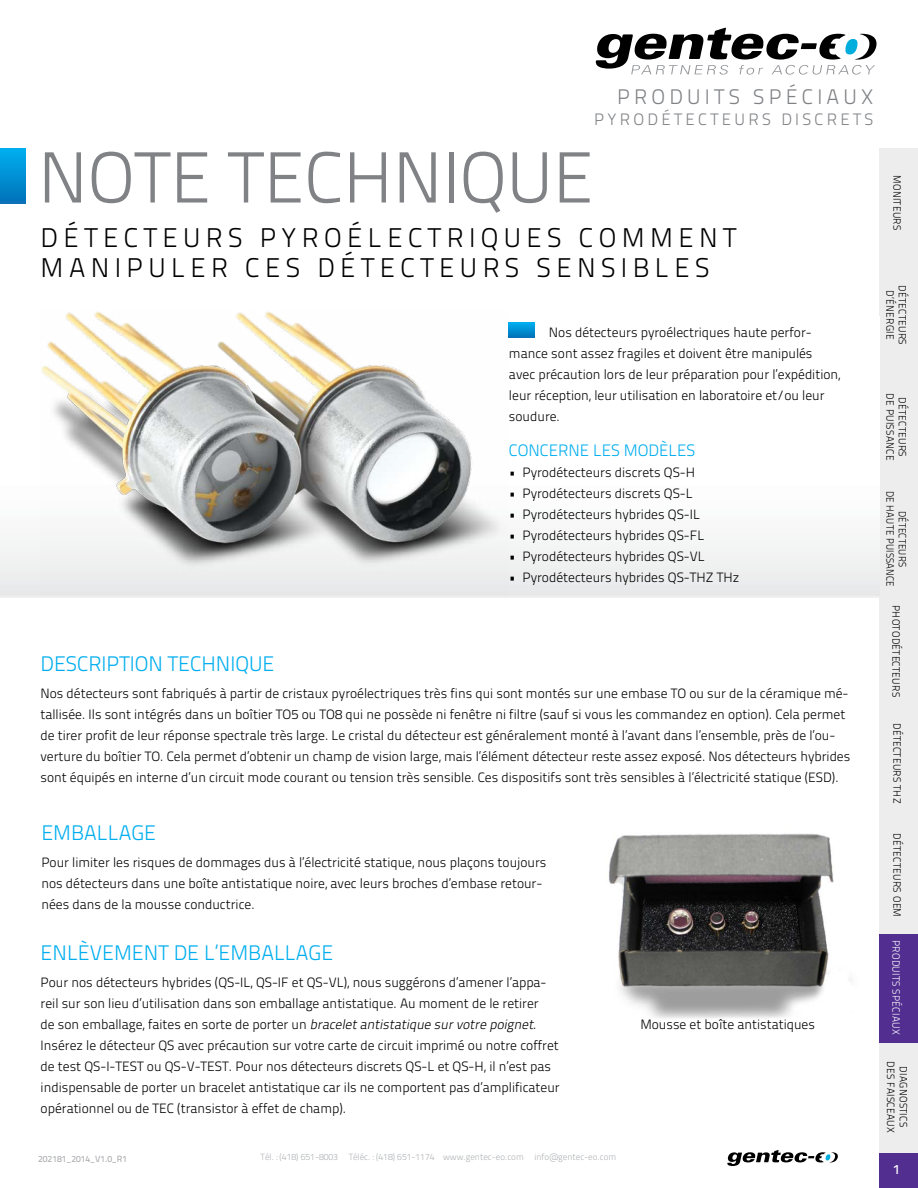
<style>
.page{position:relative;width:918px;height:1188px;background:#fff}
.page>*{position:absolute;margin:0;border:0;box-sizing:border-box;transform-origin:0 0}
.t1{font:72px "Titillium Text 22 L 250 wt";color:#808285}
.t2{font:27px/30px "Titillium Text 22 L 250 wt";letter-spacing:.2em;color:#000}
.t3{font:21px "Titillium Text 22 L 250 wt";color:#00aeef}
.t4{font:21px "Titillium Text 22 L 250 wt";letter-spacing:.2em;color:#808285}
.t5{font:16.5px "Titillium Text 22 L 250 wt";letter-spacing:.2em;color:#808285}
.t6{font:16.5px "Titillium Text 22 L 250 wt";color:#00aeef}
.t7{font:13.5px/21px "Titillium Text 22 L 250 wt";color:#000}
.t8{font:13.5px "Titillium Text 22 L 600 wt";color:#fff}
.t9{font:10.5px/12.6px "Titillium Text 22 L 250 wt";letter-spacing:.03em;color:#000;text-align:center;scale:.95 1}
.t10{font:10.5px/12.6px "Titillium Text 22 L 250 wt";letter-spacing:.03em;color:#000;text-align:center;scale:.9 1}
.t11{font:10.5px "Titillium Text 22 L 250 wt";letter-spacing:.03em;color:#fff;scale:.95 1}
.t12{font:9px "Titillium Text 22 L 250 wt";color:#afb1b4}
.t13{font:9px "Titillium Text 22 L 600 wt";color:#afb1b4}
.s1{font-style:italic}
</style>
<div class="page">
<div style="left:879px;top:148px;width:39px;height:1040px;background:#ededee"></div>
<div style="left:879px;top:934px;width:39px;height:108px;background:#522e91"></div>
<div style="left:879px;top:1153px;width:39px;height:35px;background:#522e91"></div>
<svg style="left:596px;top:28px;width:281px;height:47px"></svg>
<svg style="left:727px;top:1150px;width:111px;height:16px"></svg>
<div style="left:0;top:149px;width:26px;height:54px;background:linear-gradient(to bottom,#00afef,#0273ba)"></div>
<svg style="left:509px;top:322px;width:25px;height:15px"></svg>
<img style="left:41px;top:311px;width:468px;height:286px">
<img style="left:608px;top:833px;width:243px;height:185px">
<h3 class="t4" style="left:617px;top:81px;width:258px">PRODUITS SPÉCIAUX</h3>
<p class="t5" style="left:594px;top:107px;width:281px">PYRODÉTECTEURS DISCRETS</p>
<h1 class="t1" style="left:38px;top:125px;width:557px">NOTE TECHNIQUE</h1>
<h2 class="t2" style="left:41px;top:221px;width:697px">DÉTECTEURS PYROÉLECTRIQUES COMMENT<br>MANIPULER CES DÉTECTEURS SENSIBLES</h2>
<p class="t7" style="left:509px;top:321px;width:333px;text-indent:40px">Nos détecteurs pyroélectriques haute perfor&shy;mance sont assez fragiles et doivent être manipulés avec précaution lors de leur préparation pour l’expédition, leur réception, leur utilisation en laboratoire et/ou leur soudure.</p>
<p class="t6" style="left:509px;top:438px;width:188px">CONCERNE LES MODÈLES</p>
<p class="t7" style="left:509px;top:461px;width:188px">• Pyrodétecteurs discrets QS-H</p>
<p class="t7" style="left:509px;top:482px;width:185px">• Pyrodétecteurs discrets QS-L</p>
<p class="t7" style="left:509px;top:503px;width:193px">• Pyrodétecteurs hybrides QS-IL</p>
<p class="t7" style="left:509px;top:524px;width:197px">• Pyrodétecteurs hybrides QS-FL</p>
<p class="t7" style="left:509px;top:545px;width:197px">• Pyrodétecteurs hybrides QS-VL</p>
<p class="t7" style="left:509px;top:566px;width:232px">• Pyrodétecteurs hybrides QS-THZ THz</p>
<h3 class="t3" style="left:40px;top:649px;width:236px">DESCRIPTION TECHNIQUE</h3>
<p class="t7" style="left:40px;top:682px;width:811px">Nos détecteurs sont fabriqués à partir de cristaux pyroélectriques très fins qui sont montés sur une embase TO ou sur de la céramique mé&shy;tallisée. Ils sont intégrés dans un boîtier TO5 ou TO8 qui ne possède ni fenêtre ni filtre (sauf si vous les commandez en option). Cela permet de tirer profit de leur réponse spectrale très large. Le cristal du détecteur est généralement monté à l’avant dans l’ensemble, près de l’ou&shy;verture du boîtier TO. Cela permet d’obtenir un champ de vision large, mais l’élément détecteur reste assez exposé. Nos détecteurs hybrides sont équipés en interne d’un circuit mode courant ou tension très sensible. Ces dispositifs sont très sensibles à l’électricité statique (ESD).</p>
<h3 class="t3" style="left:41px;top:817px;width:116px">EMBALLAGE</h3>
<p class="t7" style="left:41px;top:851px;width:507px">Pour limiter les risques de dommages dus à l’électricité statique, nous plaçons toujours nos détecteurs dans une boîte antistatique noire, avec leurs broches d’embase retour&shy;nées dans de la mousse conductrice.</p>
<h3 class="t3" style="left:41px;top:937px;width:294px">ENLÈVEMENT DE L’EMBALLAGE</h3>
<p class="t7" style="left:41px;top:971px;width:521px">Pour nos détecteurs hybrides (QS-IL, QS-IF et QS-VL), nous suggérons d’amener l’appa&shy;reil sur son lieu d’utilisation dans son emballage antistatique. Au moment de le retirer<br>d e s o n e m b a l l age, fa i te s e n s o rte d e p o rte r u n <span class="s1">braceletantistatique survotre poignet</span>.<br>Insérez le détecteur QS avec précaution sur votre carte de circuit imprimé ou notre coffret de test QS-I-TEST ou QS-V-TEST. Pour nos détecteurs discrets QS-L et QS-H, il n’est pas indispensable de porter un bracelet antistatique car ils ne comportent pas d’amplificateur opérationnel ou de TEC (transistor à effet de champ).</p>
<p class="t13" style="left:38px;top:1152px;width:91px">202181_2014_V1.0_R1</p>
<p class="t12" style="left:261px;top:1151px;width:357px">Tél. : (418) 651-8003 Téléc. : (418) 651-1174 www.gentec-eo.com info@gentec-eo.com</p>
<p class="t7" style="left:640px;top:1013px;width:176px">Mousse et boîte antistatiques</p>
<p class="t9" style="left:904px;top:175px;width:60px;rotate:90deg">MONITEURS</p>
<p class="t9" style="left:909px;top:285px;width:64px;rotate:90deg">DÉTECTEURS<br>D’ÉNERGIE</p>
<p class="t9" style="left:909px;top:393px;width:72px;rotate:90deg">DÉTECTEURS<br>DE PUISSANCE</p>
<p class="t10" style="left:909px;top:491px;width:108px;rotate:90deg">DÉTECTEURS<br>DE HAUTE PUISSANCE</p>
<p class="t9" style="left:903px;top:605px;width:98px;rotate:90deg">PHOTODÉTECTEURS</p>
<p class="t9" style="left:904px;top:723px;width:86px;rotate:90deg">DÉTECTEURS THZ</p>
<p class="t9" style="left:904px;top:833px;width:89px;rotate:90deg">DÉTECTEURS OEM</p>
<p class="t11" style="left:904px;top:940px;width:101px;rotate:90deg">PRODUITS SPÉCIAUX</p>
<p class="t9" style="left:910px;top:1061px;width:77px;rotate:90deg">DIAGNOSTICS<br>DES FAISCEAUX</p>
<p class="t8" style="left:893px;top:1159px;width:9px">1</p>
</div>
